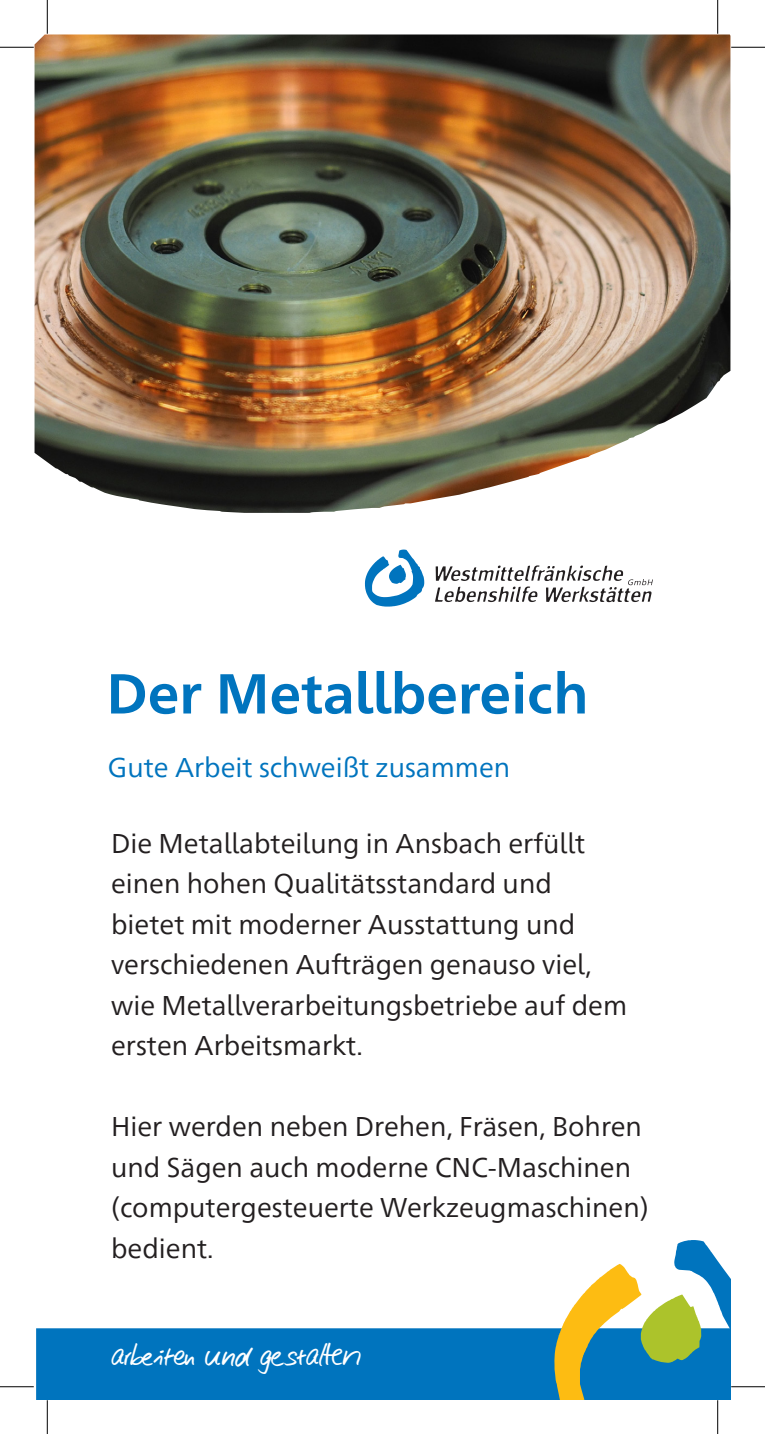
<style>
.page{position:relative;width:765px;height:1434px;background:#fff}
.page>*{position:absolute;margin:0;border:0;box-sizing:border-box;transform-origin:0 0}
.t1{font:700 56.25px "Frutiger Neue 1450 Pro";color:#0074be}
.t2{font:36px "Nifty Script";color:#fff}
.t3{font:27px/40.5px "Frutiger Neue 1450 Pro";color:#231f20}
.t4{font:27px "Frutiger Neue 1450 Pro";color:#0074be}
</style>
<div class="page">
<img style="left:34px;top:34px;width:696px;height:479px">
<svg style="left:365px;top:550px;width:59px;height:57px"></svg>
<svg style="left:435px;top:565px;width:217px;height:37px"></svg>
<div style="left:36px;top:1328px;width:518px;height:71px;background:#0074be"></div>
<svg style="left:554px;top:1240px;width:176px;height:159px"></svg>
<hr style="left:0;top:47px;width:34px;height:1px;background:#000">
<hr style="left:730px;top:47px;width:34px;height:1px;background:#000">
<hr style="left:0;top:1386px;width:34px;height:1px;background:#000">
<hr style="left:730px;top:1386px;width:34px;height:1px;background:#000">
<hr style="left:47px;top:0;width:1px;height:34px;background:#000">
<hr style="left:47px;top:1400px;width:1px;height:34px;background:#000">
<hr style="left:717px;top:0;width:1px;height:34px;background:#000">
<hr style="left:717px;top:1400px;width:1px;height:34px;background:#000">
<h1 class="t1" style="left:106px;top:653px;width:483px">Der Metallbereich</h1>
<p class="t4" style="left:108px;top:747px;width:403px">Gute Arbeit schweißt zusammen</p>
<p class="t3" style="left:111px;top:821px;width:517px">Die Metallabteilung in Ansbach erfüllt einen hohen Qualitätsstandard und bietet mit moderner Ausstattung und verschiedenen Aufträgen genauso viel, wie Metallverarbeitungsbetriebe auf dem ersten Arbeitsmarkt.</p>
<p class="t3" style="left:111px;top:1104px;width:538px">Hier werden neben Drehen, Fräsen, Bohren und Sägen auch moderne CNC-Maschinen (computergesteuerte Werkzeugmaschinen) bedient.</p>
<h2 class="t2" style="left:111px;top:1326px;width:250px">arbeiten und gestalten</h2>
</div>
